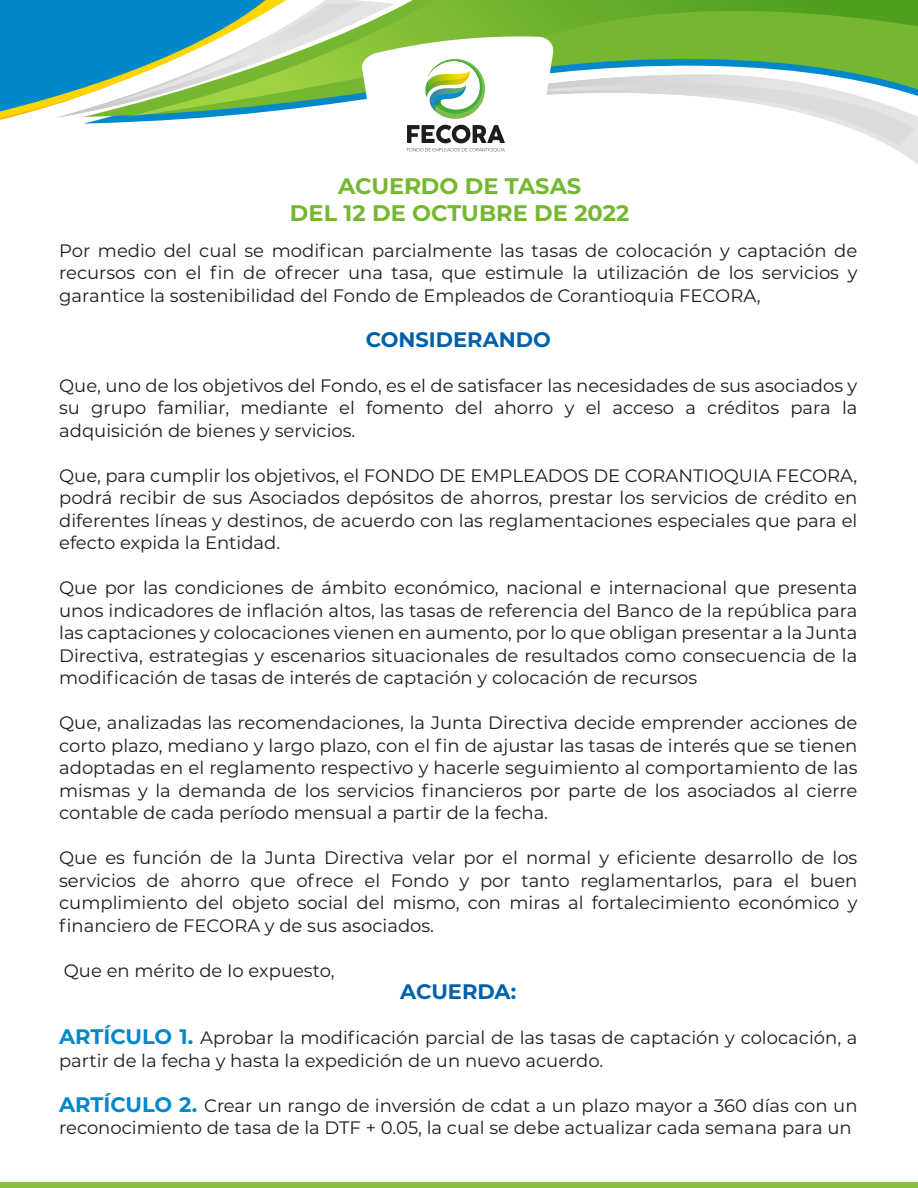
<style>
.page{position:relative;width:918px;height:1188px;background:#fff}
.page>*{position:absolute;margin:0;border:0;box-sizing:border-box;transform-origin:0 0}
.t1{font:700 22.5px/27px "Montserrat";color:#75b731;text-align:center}
.t2{font:700 21px "Montserrat";color:#0061a8}
.t3{font:18px/22.5px "Montserrat";color:#1d1d1b;text-align:justify}
.s1{font-weight:700;font-size:21px;color:#0088c8}
</style>
<div class="page">
<svg style="left:0;top:0;width:915px;height:162px"></svg>
<div style="left:0;top:1182px;width:918px;height:6px;background:#88be3b"></div>
<p class="t1" style="left:290px;top:171px;width:341px">ACUERDO DE TASAS<br>DEL 12 DE OCTUBRE DE 2022</p>
<p class="t3" style="left:59px;top:238px;width:800px">Por medio del cual se modifican parcialmente las tasas de colocación y captación de recursos con el fin de ofrecer una tasa, que estimule la utilización de los servicios y garantice la sostenibilidad del Fondo de Empleados de Corantioquia FECORA,</p>
<p class="t2" style="left:366px;top:324px;width:187px">CONSIDERANDO</p>
<p class="t3" style="left:59px;top:373px;width:800px">Que, uno de los objetivos del Fondo, es el de satisfacer las necesidades de sus asociados y su grupo familiar, mediante el fomento del ahorro y el acceso a créditos para la adquisición de bienes y servicios.</p>
<p class="t3" style="left:59px;top:463px;width:800px">Que, para cumplir los objetivos, el FONDO DE EMPLEADOS DE CORANTIOQUIA FECORA, podrá recibir de sus Asociados depósitos de ahorros, prestar los servicios de crédito en diferentes líneas y destinos, de acuerdo con las reglamentaciones especiales que para el efecto expida la Entidad.</p>
<p class="t3" style="left:59px;top:576px;width:800px">Que por las condiciones de ámbito económico, nacional e internacional que presenta unos indicadores de inflación altos, las tasas de referencia del Banco de la república para las captaciones y colocaciones vienen en aumento, por lo que obligan presentar a la Junta Directiva, estrategias y escenarios situacionales de resultados como consecuencia de la modificación de tasas de interés de captación y colocación de recursos</p>
<p class="t3" style="left:59px;top:711px;width:800px">Que, analizadas las recomendaciones, la Junta Directiva decide emprender acciones de corto plazo, mediano y largo plazo, con el fin de ajustar las tasas de interés que se tienen adoptadas en el reglamento respectivo y hacerle seguimiento al comportamiento de las mismas y la demanda de los servicios financieros por parte de los asociados al cierre contable de cada período mensual a partir de la fecha.</p>
<p class="t3" style="left:59px;top:846px;width:800px">Que es función de la Junta Directiva velar por el normal y eficiente desarrollo de los servicios de ahorro que ofrece el Fondo y por tanto reglamentarlos, para el buen cumplimiento del objeto social del mismo, con miras al fortalecimiento económico y financiero de FECORA y de sus asociados.</p>
<p class="t3" style="left:64px;top:958px;width:272px">Que en mérito de Io expuesto,</p>
<p class="t2" style="left:400px;top:977px;width:118px">ACUERDA:</p>
<p class="t3" style="left:59px;top:1026px;width:800px"><span class="s1">ARTÍCULO 1.</span> Aprobar la modificación parcial de las tasas de captación y colocación, a partir de la fecha y hasta la expedición de un nuevo acuerdo.</p>
<p class="t3" style="left:59px;top:1093px;width:800px"><span class="s1">ARTÍCULO 2.</span> Crear un rango de inversión de cdat a un plazo mayor a 360 días con un reconocimiento de tasa de la DTF + 0.05, la cual se debe actualizar cada semana para un</p>
</div>
